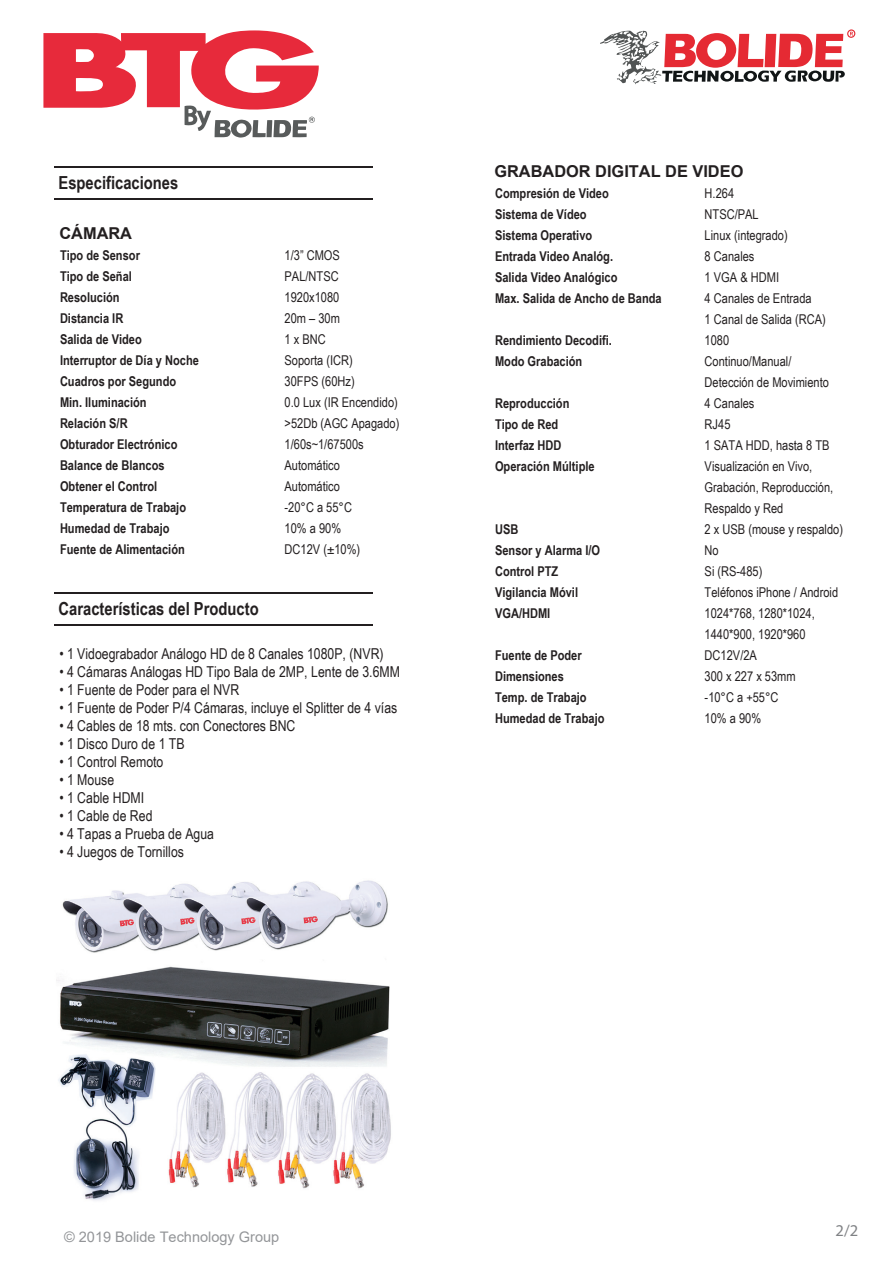
<style>
.page{position:relative;width:893px;height:1263px;background:#fff}
.page>*{position:absolute;margin:0;border:0;box-sizing:border-box;transform-origin:0 0}
.t1{font:700 18px "Arial Narrow";color:#231f20}
.t2{font:16.5px "Myriad Pro";color:#808285}
.t3{font:700 16.35px "Arial";color:#231f20}
.t4{font:15px "Arial Narrow";color:#231f20}
.t5{font:14.55px "Arial";color:#939598}
.t6{font:700 13.5px/21px "Arial Narrow";color:#231f20}
.t7{font:13.5px/21px "Arial Narrow";color:#231f20}
</style>
<div class="page">
<hr style="left:54px;top:166px;width:318px;height:1px;background:#231f20">
<hr style="left:54px;top:199px;width:318px;height:1px;background:#231f20">
<hr style="left:54px;top:592px;width:318px;height:1px;background:#231f20">
<hr style="left:54px;top:625px;width:318px;height:1px;background:#231f20">
<svg style="left:600px;top:29px;width:255px;height:55px"></svg>
<img style="left:56px;top:880px;width:335px;height:321px">
<svg style="left:43px;top:30px;width:276px;height:108px"></svg>
<h1 class="t1" style="left:59px;top:169px;width:121px">Especificaciones</h1>
<p class="t3" style="left:59px;top:221px;width:74px">CÁMARA</p>
<p class="t6" style="left:60px;top:244px;width:141px">Tipo de Sensor<br>Tipo de Señal<br>Resolución<br>Distancia IR<br>Salida de Video<br>Interruptor de Día y Noche<br>Cuadros por Segundo<br>Min. Iluminación<br>Relación S/R<br>Obturador Electrónico<br>Balance de Blancos<br>Obtener el Control<br>Temperatura de Trabajo<br>Humedad de Trabajo<br>Fuente de Alimentación</p>
<h1 class="t1" style="left:59px;top:595px;width:202px">Características del Producto</h1>
<p class="t7" style="left:285px;top:244px;width:116px">1/3” CMOS<br>PAL/NTSC<br>1920x1080<br>20m – 30m<br>1 x BNC<br>Soporta (ICR)<br>30FPS (60Hz)<br>0.0 Lux (IR Encendido) &gt;52Db (AGC Apagado)<br>1/60s~1/67500s<br>Automático<br>Automático<br>-20°C a 55°C<br>10% a 90%<br>DC12V (±10%)</p>
<p class="t4" style="left:59px;top:642px;width:326px">• 1 Vidoegrabador Análogo HD de 8 Canales 1080P, (NVR)</p>
<p class="t4" style="left:59px;top:660px;width:342px">• 4 Cámaras Análogas HD Tipo Bala de 2MP, Lente de 3.6MM</p>
<p class="t4" style="left:59px;top:678px;width:182px">• 1 Fuente de Poder para el NVR</p>
<p class="t4" style="left:59px;top:696px;width:339px">• 1 Fuente de Poder P/4 Cámaras, incluye el Splitter de 4 vías</p>
<p class="t4" style="left:59px;top:714px;width:238px">• 4 Cables de 18 mts. con Conectores BNC</p>
<p class="t4" style="left:59px;top:732px;width:127px">• 1 Disco Duro de 1 TB</p>
<p class="t4" style="left:59px;top:750px;width:106px">• 1 Control Remoto</p>
<p class="t4" style="left:59px;top:768px;width:56px">• 1 Mouse</p>
<p class="t4" style="left:59px;top:786px;width:86px">• 1 Cable HDMI</p>
<p class="t4" style="left:59px;top:804px;width:95px">• 1 Cable de Red</p>
<p class="t4" style="left:59px;top:822px;width:156px">• 4 Tapas a Prueba de Agua</p>
<p class="t4" style="left:59px;top:840px;width:126px">• 4 Juegos de Tornillos</p>
<p class="t3" style="left:494px;top:160px;width:251px">GRABADOR DIGITAL DE VIDEO</p>
<p class="t6" style="left:495px;top:182px;width:168px">Compresión de Video<br>Sistema de Vídeo<br>Sistema Operativo<br>Entrada Video Analóg.<br>Salida Video Analógico<br>Max. Salida de Ancho de Banda</p>
<p class="t6" style="left:495px;top:329px;width:118px">Rendimiento Decodifi.<br>Modo Grabación</p>
<p class="t6" style="left:495px;top:392px;width:101px">Reproducción<br>Tipo de Red<br>Interfaz HDD<br>Operación Múltiple</p>
<p class="t6" style="left:495px;top:518px;width:107px">USB<br>Sensor y Alarma I/O<br>Control PTZ<br>Vigilancia Móvil<br>VGA/HDMI</p>
<p class="t6" style="left:495px;top:644px;width:111px">Fuente de Poder<br>Dimensiones<br>Temp. de Trabajo<br>Humedad de Trabajo</p>
<p class="t7" style="left:705px;top:182px;width:140px">H.264<br>NTSC/PAL<br>Linux (integrado)<br>8 Canales<br>1 VGA &amp; HDMI<br>4 Canales de Entrada<br>1 Canal de Salida (RCA)<br>1080<br>Continuo/Manual/<br>Detección de Movimiento<br>4 Canales<br>RJ45<br>1 SATA HDD, hasta 8 TB<br>Visualización en Vivo,<br>Grabación, Reproducción,<br>Respaldo y Red<br>2 x USB (mouse y respaldo)<br>No<br>Si (RS-485)<br>Teléfonos iPhone / Android<br>1024*768, 1280*1024,<br>1440*900, 1920*960<br>DC12V/2A<br>300 x 227 x 53mm<br>-10°C a +55°C<br>10% a 90%</p>
<p class="t5" style="left:64px;top:1227px;width:217px">© 2019 Bolide Technology Group</p>
<p class="t2" style="left:836px;top:1220px;width:24px">2/2</p>
</div>
